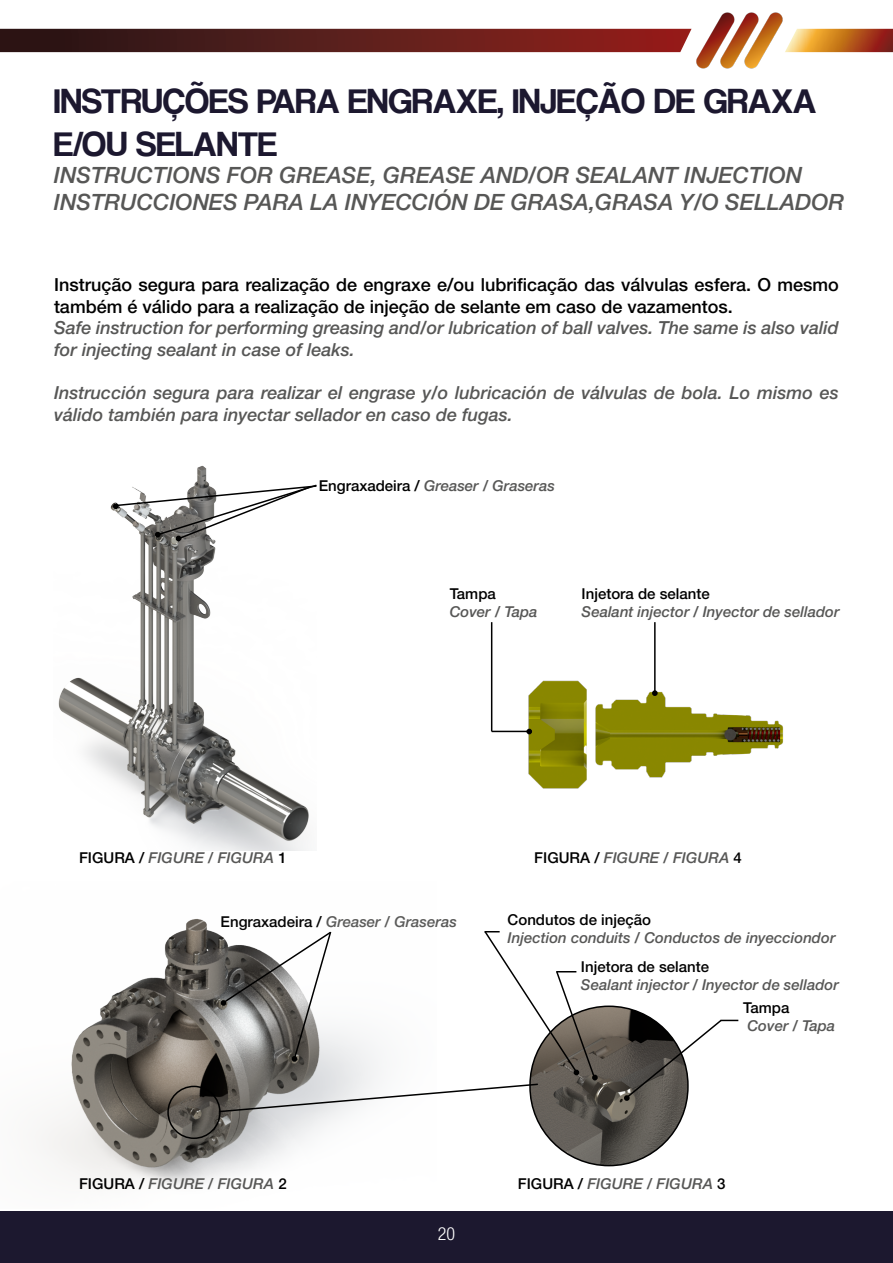
<style>
.page{position:relative;width:893px;height:1263px;background:#fff}
.page>*{position:absolute;margin:0;border:0;box-sizing:border-box;transform-origin:0 0}
.t1{font:36px/43.2px "Coolvetica Rg";color:#1c182f}
.t2{font:22.5px/27px "Helvetica Neue LT 66 Md It";color:#575756}
.t3{font:18px/21.6px "Helvetica Neue LT 66 Md It";color:#575756}
.t4{font:18px/21.6px "Helvetica Neue LT 65 Md";color:#000}
.t5{font:18px "Helvetica Neue LT 47 Lt Cn";color:#fff}
.t6{font:15px "Helvetica Neue LT 66 Md It";color:#575756}
.t7{font:15px "Helvetica Neue LT 65 Md";color:#000}
.s1{font-family:"Helvetica Neue LT 65 Md";color:#000}
</style>
<div class="page">
<svg style="left:785px;top:29px;width:108px;height:23px;background:#c77a3b"></svg>
<img style="left:696px;top:13px;width:87px;height:55px">
<svg style="left:0;top:29px;width:691px;height:23px;background:#5d1d1b"></svg>
<div style="left:0;top:1212px;width:893px;height:51px;background:#1c182f"></div>
<img style="left:530px;top:1006px;width:158px;height:159px;border-radius:79px">
<img style="left:490px;top:622px;width:293px;height:167px">
<img style="left:42px;top:919px;width:304px;height:266px">
<div style="left:167px;top:1086px;width:54px;height:53px;border:2px solid #000;border-radius:50%"></div>
<img style="left:58px;top:465px;width:251px;height:386px">
<svg style="left:217px;top:930px;width:381px;height:183px"></svg>
<svg style="left:623px;top:1018px;width:115px;height:83px"></svg>
<hr style="left:654px;top:622px;width:2px;height:71px;background:#000">
<hr style="left:492px;top:731px;width:37px;height:1px;background:#000">
<hr style="left:491px;top:622px;width:1px;height:109px;background:#000">
<svg style="left:526px;top:729px;width:6px;height:5px"></svg>
<svg style="left:652px;top:690px;width:6px;height:6px"></svg>
<svg style="left:113px;top:483px;width:204px;height:59px"></svg>
<h1 class="t1" style="left:54px;top:79px;width:764px">INSTRUÇÕES PARA ENGRAXE, INJEÇÃO DE GRAXA<br>E/OU SELANTE</h1>
<h2 class="t2" style="left:54px;top:161px;width:792px">INSTRUCTIONS FOR GREASE, GREASE AND/OR SEALANT INJECTION<br>INSTRUCCIONES PARA LA INYECCIÓN DE GRASA,GRASA Y/O SELLADOR</h2>
<p class="t4" style="left:54px;top:274px;width:786px">Instrução segura para realização de engraxe e/ou lubrificação das válvulas esfera. O mesmo também é válido para a realização de injeção de selante em caso de vazamentos.</p>
<p class="t3" style="left:54px;top:317px;width:786px">Safe instruction for performing greasing and/or lubrication of ball valves. The same is also valid for injecting sealant in case of leaks.</p>
<p class="t3" style="left:54px;top:382px;width:786px">Instrucción segura para realizar el engrase y/o lubricación de válvulas de bola. Lo mismo es válido también para inyectar sellador en caso de fugas.</p>
<p class="t6" style="left:319px;top:476px;width:238px"><span class="s1">Engraxadeira /</span> Greaser / Graseras</p>
<p class="t7" style="left:450px;top:585px;width:48px">Tampa</p>
<p class="t6" style="left:450px;top:603px;width:89px">Cover / Tapa</p>
<p class="t7" style="left:582px;top:585px;width:130px">Injetora de selante</p>
<p class="t6" style="left:582px;top:603px;width:260px">Sealant injector / Inyector de sellador</p>
<p class="t6" style="left:79px;top:848px;width:209px"><span class="s1">FIGURA /</span> FIGURE / FIGURA <span class="s1">1</span></p>
<p class="t6" style="left:534px;top:848px;width:209px"><span class="s1">FIGURA /</span> FIGURE / FIGURA <span class="s1">4</span></p>
<p class="t6" style="left:221px;top:913px;width:238px"><span class="s1">Engraxadeira /</span> Greaser / Graseras</p>
<p class="t7" style="left:508px;top:910px;width:145px">Condutos de injeção</p>
<p class="t6" style="left:508px;top:928px;width:329px">Injection conduits / Conductos de inyecciondor</p>
<p class="t6" style="left:79px;top:1175px;width:209px"><span class="s1">FIGURA /</span> FIGURE / FIGURA <span class="s1">2</span></p>
<p class="t5" style="left:438px;top:1223px;width:19px">20</p>
<p class="t7" style="left:581px;top:958px;width:130px">Injetora de selante</p>
<p class="t6" style="left:581px;top:976px;width:259px">Sealant injector / Inyector de sellador</p>
<p class="t7" style="left:743px;top:998px;width:48px">Tampa</p>
<p class="t6" style="left:747px;top:1016px;width:89px">Cover / Tapa</p>
<p class="t6" style="left:518px;top:1175px;width:209px"><span class="s1">FIGURA /</span> FIGURE / FIGURA <span class="s1">3</span></p>
</div>
